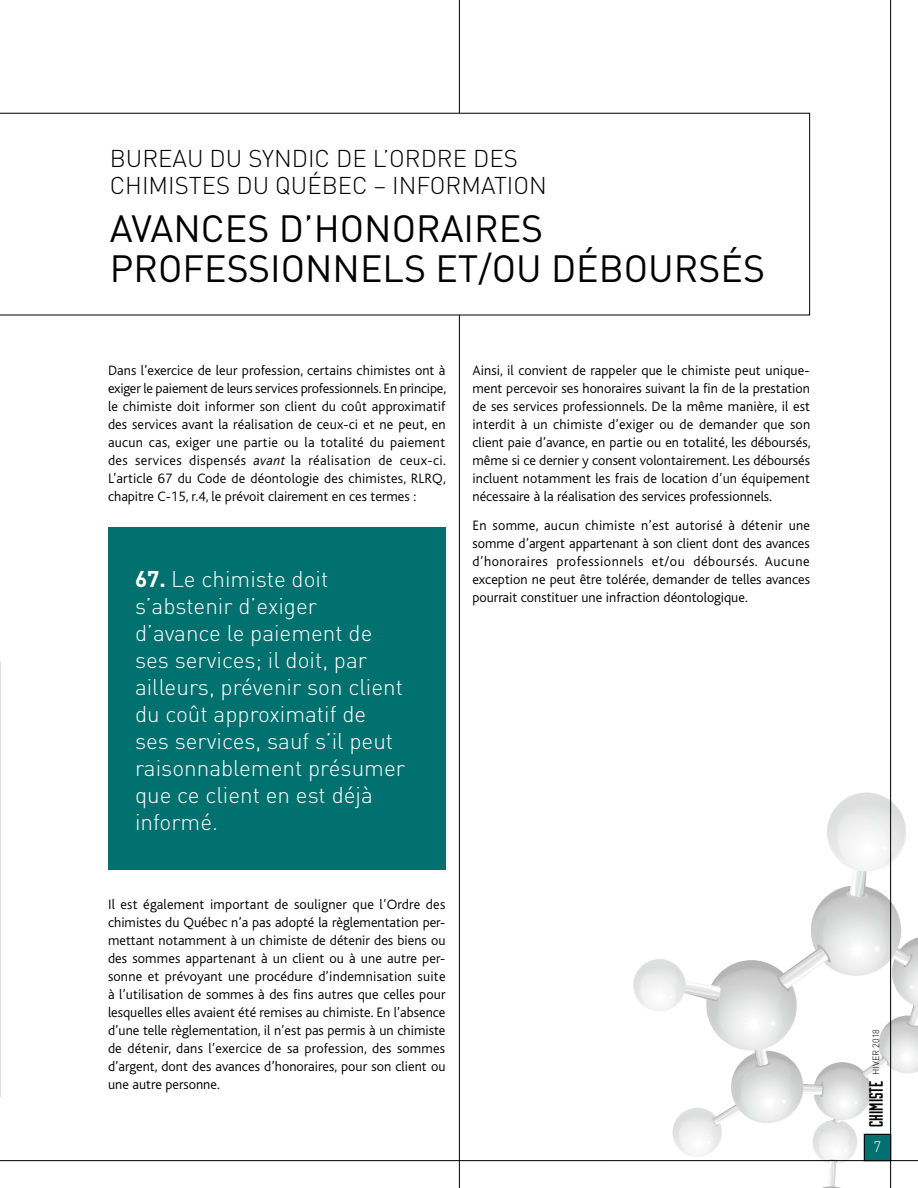
<style>
.page{position:relative;width:918px;height:1188px;background:#fff}
.page>*{position:absolute;margin:0;border:0;box-sizing:border-box;transform-origin:0 0}
.t1{font:37.5px "DIN";color:#000}
.t2{font:300 24px/27px "DIN";color:#000}
.t3{font:300 22.5px/27px "DIN";color:#fff}
.t4{font:16.5px "Moonshiner Round";color:#fff}
.t5{font:300 15px "DIN";color:#fff}
.t6{font:300 14.25px/18px "Bliss";color:#000;text-align:justify}
.t7{font:300 9px "DIN";color:#000}
.s1{font-style:italic}
.s2{font-weight:700}
.s3{font-family:"Moonshiner Round";font-weight:400;font-size:19.5px}
</style>
<div class="page">
<hr style="left:459px;top:0;width:1px;height:1188px;background:#000">
<hr style="left:890px;top:0;width:1px;height:1188px;background:#000">
<hr style="left:0;top:1160px;width:918px;height:1px;background:#000">
<div style="left:605px;top:757px;width:313px;height:431px;background:#fff"></div>
<svg style="left:630px;top:792px;width:288px;height:396px"></svg>
<svg style="left:0;top:662px;width:1px;height:435px"></svg>
<div style="left:108px;top:528px;width:337px;height:342px;background:#00716f"></div>
<h2 class="t2" style="left:110px;top:144px;width:420px">Bu reau du syndic de l’Ordre des ch im istes du Québec – in formation</h2>
<h1 class="t1" style="left:110px;top:205px;width:229px">AVANCES D’HONO</h1>
<h1 class="t1" style="left:416px;top:205px;width:103px">RAIRES</h1>
<h1 class="t1" style="left:110px;top:245px;width:71px">PROFESS</h1>
<h1 class="t1" style="left:270px;top:245px;width:36px">IONNE</h1>
<h1 class="t1" style="left:383px;top:245px;width:384px">LS ET/OU DÉBOURSÉS</h1>
<p class="t6" style="left:108px;top:362px;width:340px">Dans l’exercice de leur profession, certains chimistes ont à exiger le paiement de leurs services professionnels. En principe, le chimiste doit informer son client du coût approximatif des services avant la réalisation de ceux-ci et ne peut, en aucun cas, exiger une partie ou la totalité du paiement des services dispensés <span class="s1">avant</span> la réalisation de ceux-ci.<br>L’article 67 du Code de déontologie des chimistes, RLRQ, chapitre C-15, r.4, le prévoit clairement en ces termes :</p>
<h3 class="t3" style="left:135px;top:565px;width:271px"><span class="s2">67.</span> Le chimiste doit s’abstenir d’exiger d’avance le paiement de ses services; il doit, par ailleurs, prévenir son client du coût approximatif de ses services, sauf s’il peut raisonnablement présumer que ce client en est déjà informé.</h3>
<p class="t6" style="left:473px;top:362px;width:340px">Ainsi, il convient de rappeler que le chimiste peut unique&shy;ment percevoir ses honoraires suivant la fin de la prestation de ses services professionnels. De la même manière, il est interdit à un chimiste d’exiger ou de demander que son client paie d’avance, en partie ou en totalité, les déboursés, même si ce dernier y consent volontairement. Les déboursés incluent notamment les frais de location d’un équipement nécessaire à la réalisation des services professionnels.</p>
<p class="t6" style="left:473px;top:517px;width:339px">En somme, aucun chimiste n’est autorisé à détenir une somme d’argent appartenant à son client dont des avances d’honoraires professionnels et/ou déboursés. Aucune exception ne peut être tolérée, demander de telles avances pourrait constituer une infraction déontologique.</p>
<p class="t6" style="left:108px;top:896px;width:339px">I l est également important de souligner que l’Ordre des chimistes du Québec n’a pas adopté la règlementation per&shy;mettant notamment à un chimiste de détenir des biens ou des sommes appartenant à un client ou à une autre per&shy;sonne et prévoyant une procédure d’indemnisation suite à l’utilisation de sommes à des fins autres que celles pour lesquelles elles avaient été remises au chimiste. En l’absence d’une telle règlementation, il n’est pas permis à un chimiste de détenir, dans l’exercice de sa profession, des sommes d’argent, dont des avances d’honoraires, pour son client ou une autre personne.</p>
<p class="t7" style="left:870px;top:1127px;width:99px;rotate:-90deg"><span class="s3">chimiste</span> Hiver 2018</p>
<p class="t5" style="left:874px;top:1137px;width:9px">7</p>
<p class="t4" style="left:875px;top:1139px;width:6px">7</p>
</div>
